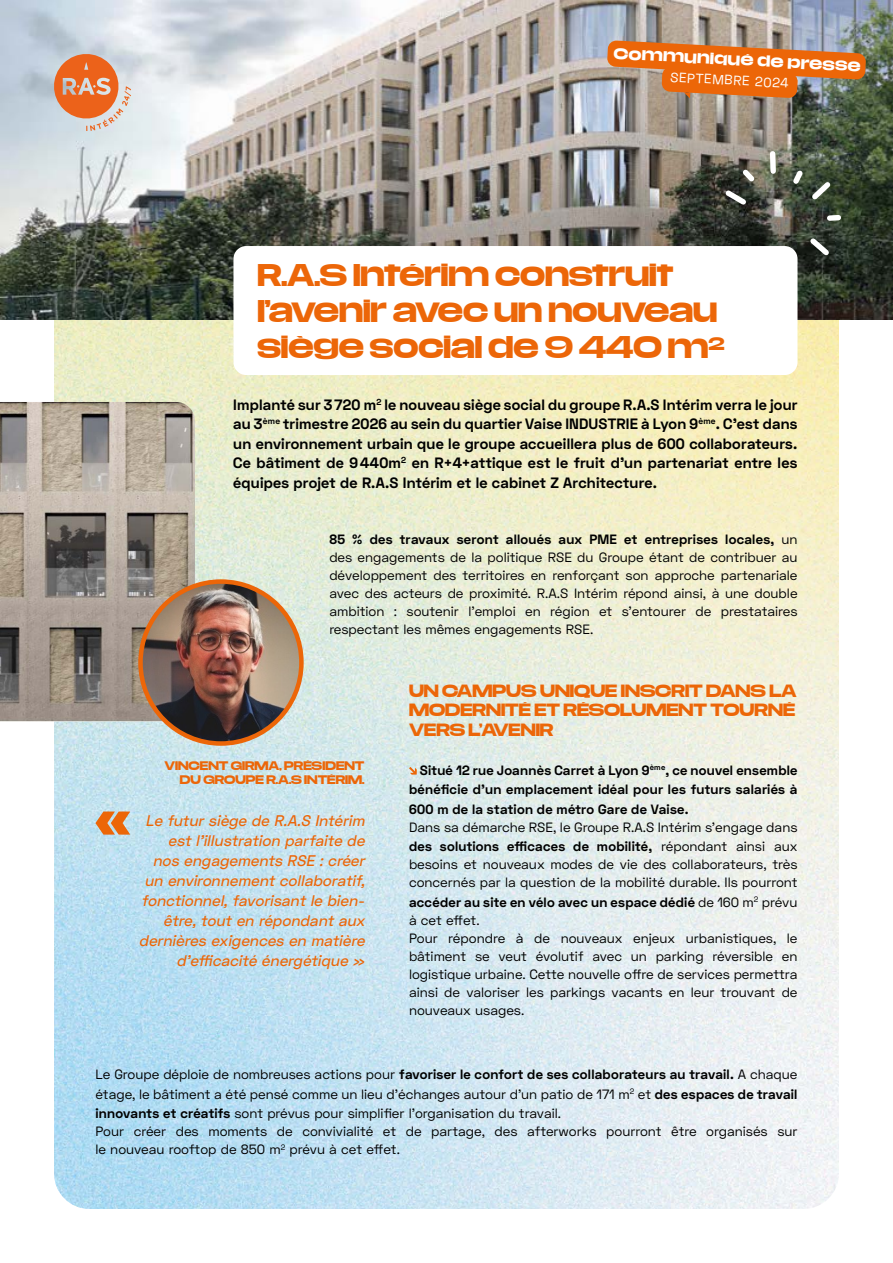
<style>
.page{position:relative;width:893px;height:1263px;background:#fff}
.page>*{position:absolute;margin:0;border:0;box-sizing:border-box;transform-origin:0 0}
.t1{font:700 26.55px/36px "Media Sans Extended Web";color:#ec6608}
.t2{font:italic 500 15.45px/20px "Space Grotesk";color:#ec6608;text-align:right}
.t3{font:700 15px/19.5px "Space Grotesk";letter-spacing:.015em;color:#000;text-align:justify}
.t4{font:700 15px/19.5px "Media Sans Extended Web";color:#ec6608;text-align:justify}
.t5{font:13.5px/18px "Space Grotesk";color:#000}
.t6{font:700 13.5px/19.5px "Space Grotesk";letter-spacing:.02em;color:#000;text-align:justify}
.t7{font:700 13.5px "Media Sans Extended Web";color:#fff}
.t8{font:13.5px "Space Grotesk";color:#fff}
.t9{font:700 10.5px/13.5px "Media Sans Extended Web";color:#ec6608;text-align:right}
.s1{font-weight:700}
</style>
<div class="page">
<img style="left:54px;top:319px;width:785px;height:890px">
<img style="left:0;top:0;width:893px;height:319px">
<div style="left:233px;top:246px;width:564px;height:129px;background:#fff;border-radius:13px"></div>
<svg style="left:95px;top:811px;width:35px;height:24px"></svg>
<svg style="left:409px;top:767px;width:8px;height:8px"></svg>
<img style="left:607px;top:40px;width:259px;height:58px">
<svg style="left:721px;top:148px;width:123px;height:112px;background:#5f6358"></svg>
<img style="left:0;top:402px;width:195px;height:320px">
<img style="left:141px;top:582px;width:160px;height:161px">
<div style="left:138px;top:579px;width:166px;height:167px;border:4px solid #ec6608;border-radius:50%"></div>
<svg style="left:51px;top:51px;width:80px;height:80px;background:#dca386"></svg>
<p class="t7" style="left:614px;top:45px;width:249px;rotate:3deg">Communiqué de presse</p>
<p class="t8" style="left:671px;top:68px;width:120px;rotate:3deg">SEPTEMBRE 2024</p>
<h1 class="t1" style="left:257px;top:257px;width:469px">R.A.S Intérim construit l’avenir avec un nouveau siège social de 9 440 m<sup>2</sup></h1>
<p class="t3" style="left:233px;top:395px;width:566px">Implanté sur 3 720 m<sup>2</sup> le nouveau siège social du groupe R.A.S Intérim verra le jour au 3<sup>ème</sup> trimestre 2026 au sein du quartier Vaise INDUSTRIE à Lyon 9<sup>ème</sup>. C’est dans un environnement urbain que le groupe accueillera plus de 600 collaborateurs.<br>Ce bâtiment de 9440m<sup>2</sup> en R+4+attique est le fruit d’un partenariat entre les équipes projet de R.A.S Intérim et le cabinet Z Architecture.</p>
<p class="t5" style="left:329px;top:530px;width:470px;text-align:justify"><span class="s1">85 % des travaux seront alloués aux PME et entreprises locales,</span> un des engagements de la politique RSE du Groupe étant de contribuer au développement des territoires en renforçant son approche partenariale avec des acteurs de proximité. R.A.S Intérim répond ainsi, à une double ambition : soutenir l’emploi en région et s’entourer de prestataires respectant les mêmes engagements RSE.</p>
<p class="t9" style="left:164px;top:759px;width:202px">VINCENT GIRMA, PRÉSIDENT<br>DU GROUPE R.A.S INTÉRIM.</p>
<p class="t2" style="left:139px;top:810px;width:231px">Le futursiège de R.A.S Intérim estl’illustration parfaite de nos engagements RSE :créer un environnementcollaboratif, fonctionnel,favorisantle bien&shy;être,touten répondantaux dernières exigences en matière d’efficacité énergétique »</p>
<p class="t4" style="left:409px;top:680px;width:389px">UN CAMPUS UNIQUE INSCRIT DANS LA MODERNITÉ ET RÉSOLUMENT TOURNÉ VERS L’AVENIR</p>
<p class="t6" style="left:409px;top:760px;width:390px;text-indent:11px">Situé 12 rue Joannès Carret à Lyon 9<sup>ème</sup>, ce nouvel ensemble bénéficie d’un emplacement idéal pour les futurs salariés à 600 m de la station de métro Gare de Vaise.</p>
<p class="t5" style="left:409px;top:817px;width:390px;line-height:19.5px">Dans sa démarche RSE, le Groupe R.A.S Intérim s’engage dans <span class="s1">des solutions efficaces de mobilité,</span> répondant ainsi aux</p>
<p class="t5" style="left:409px;top:855px;width:390px">besoins et nouveaux modes de vie des collaborateurs, très concernés par la question de la mobilité durable. Ils pourront</p>
<p class="t5" style="left:409px;top:893px;width:390px"><span class="s1">accéder au site en vélo avec un espace dédié</span> de 160 m<sup>2</sup> prévu à cet effet.<br>Pour répondre à de nouveaux enjeux urbanistiques, le bâtiment se veut évolutif avec un parking réversible en logistique urbaine. Cette nouvelle offre de services permettra ainsi de valoriser les parkings vacants en leur trouvant de nouveaux usages.</p>
<p class="t5" style="left:95px;top:1064px;width:703px;line-height:19.5px;text-align:justify">Le Groupe déploie de nombreuses actions pour <span class="s1">favoriser le confort de ses collaborateurs au travail.</span> A chaque étage, le bâtiment a été pensé comme un lieu d’échanges autour d’un patio de 171 m<sup>2</sup> et <span class="s1">des espaces de travail innovants et créatifs</span> sont prévus pour simplifier l’organisation du travail.</p>
<p class="t5" style="left:95px;top:1122px;width:704px">Pour créer des moments de convivialité et de partage, des afterworks pourront être organisés sur le nouveau rooftop de 850 m<sup>2</sup> prévu à cet effet.</p>
</div>
